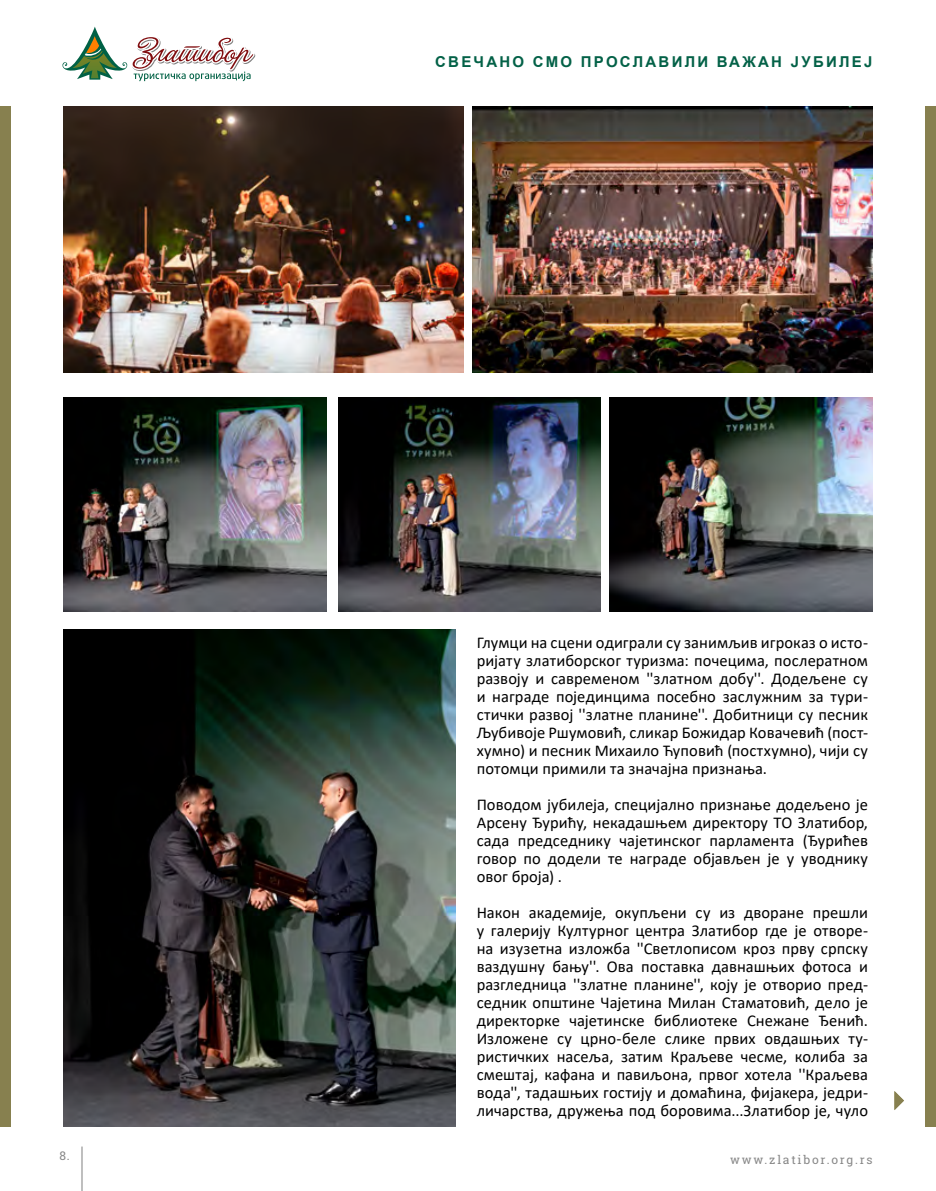
<style>
.page{position:relative;width:936px;height:1191px;background:#fff}
.page>*{position:absolute;margin:0;border:0;box-sizing:border-box;transform-origin:0 0}
.t1{font:16.5px/18px "Calibri";letter-spacing:.005em;color:#000;text-align:justify}
.t2{font:700 15px "Arial";letter-spacing:.15em;color:#036147}
.t3{font:12px "Roboto Slab";letter-spacing:.15em;color:#878787}
</style>
<div class="page">
<hr style="left:82px;top:1146px;width:1px;height:45px;background:#808080">
<div style="left:0;top:106px;width:10px;height:1020px;background:#87804f"></div>
<div style="left:925px;top:106px;width:10px;height:1020px;background:#87804f"></div>
<svg style="left:62px;top:27px;width:194px;height:54px"></svg>
<img style="left:64px;top:106px;width:399px;height:267px">
<img style="left:472px;top:106px;width:400px;height:267px">
<img style="left:64px;top:398px;width:262px;height:213px">
<img style="left:338px;top:398px;width:262px;height:213px">
<img style="left:609px;top:398px;width:263px;height:213px">
<img style="left:64px;top:629px;width:391px;height:497px">
<svg style="left:894px;top:1091px;width:9px;height:19px"></svg>
<p class="t2" style="left:435px;top:51px;width:439px">СВЕЧАНО СМО ПРОСЛАВИЛИ ВАЖАН ЈУБИЛЕЈ</p>
<p class="t1" style="left:476px;top:633px;width:393px">Глумци на сцени одиграли су занимљив игроказ о исто&shy;ријату златиборског туризма: почецима, послератном развоју и савременом ''златном добу''. Додељене су и награде појединцима посебно заслужним за тури&shy;стички развој ''златне планине''. Добитници су песник Љубивоје Ршумовић, сликар Божидар Ковачевић (пост&shy;хумно) и песник Михаило Ћуповић (постхумно), чији су потомци примили та значајна признања.</p>
<p class="t1" style="left:476px;top:795px;width:393px">Поводом јубилеја, специјално признање додељено је Арсену Ђурићу, некадашњем директору ТО Златибор, сада председнику чајетинског парламента (Ђурићев говор по додели те награде објављен је у уводнику овог броја) .</p>
<p class="t1" style="left:476px;top:903px;width:393px">Након академије, окупљени су из дворане прешли у галерију Културног центра Златибор где је отворе&shy;на изузетна изложба ''Светлописом кроз прву српску ваздушну бању''. Ова поставка давнашњих фотоса и разгледница ''златне планине'', коју је отворио пред&shy;седник општине Чајетина Милан Стаматовић, дело је директорке чајетинске библиотеке Снежане Ђенић.<br>Изложене су црно-беле слике првих овдашњих ту&shy;ристичких насеља, затим Краљеве чесме, колиба за смештај, кафана и павиљона, првог хотела ''Краљева вода'', тадашњих гостију и домаћина, фијакера, једри&shy;личарства, дружења под боровима...Златибор је, чуло</p>
<p class="t3" style="left:60px;top:1147px;width:11px">8.</p>
<p class="t3" style="left:730px;top:1151px;width:144px">www.zlatibor.org.rs</p>
</div>
